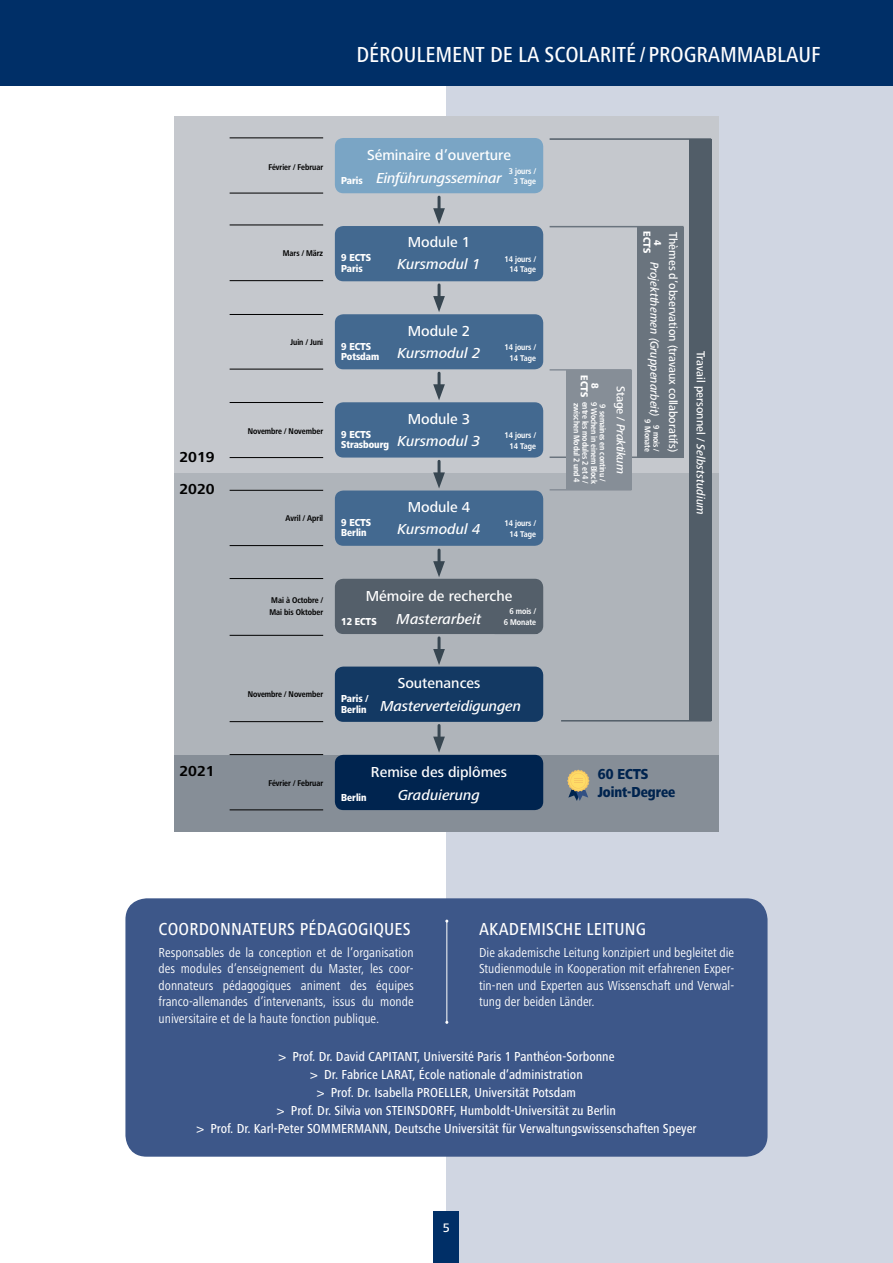
<style>
.page{position:relative;width:893px;height:1263px;background:#fff}
.page>*{position:absolute;margin:0;border:0;box-sizing:border-box;transform-origin:0 0}
.t1{font:500 condensed 22.5px "Frutiger Next LT";letter-spacing:-.005em;color:#fff}
.t2{font:500 condensed 18px "Frutiger Next LT";letter-spacing:.01em;color:#fff}
.t3{font:500 15px "Frutiger Next LT";color:#fff}
.t4{font:italic 500 15px "Frutiger Next LT";color:#fff}
.t5{font:italic 500 15px "Frutiger Next LT";letter-spacing:-.02em;color:#fff}
.t6{font:800 15px/18px "Frutiger Next LT";color:#00244f;scale:.84 1}
.t7{font:700 15px "Frutiger Next LT";color:#000}
.t8{font:condensed 13.5px/16.5px "Frutiger Next LT";color:#fff;text-align:justify}
.t9{font:500 condensed 13.5px/18px "Frutiger Next LT";color:#fff;text-align:center}
.t10{font:500 12.75px "Frutiger Next LT";color:#fff}
.t11{font:500 12px "Frutiger Next LT";color:#fff;scale:.95 1}
.t12{font:italic 500 12px "Frutiger Next LT";color:#fff;scale:.95 1}
.t13{font:italic 500 12px "Frutiger Next LT";color:#fff}
.t14{font:800 10.5px/10.5px "Frutiger Next LT";color:#fff;scale:.84 1}
.t15{font:700 8.7px/10.5px "Frutiger Next LT";letter-spacing:-.015em;color:#fff;text-align:center;scale:.84 1}
.t16{font:700 8.7px/11.7px "Frutiger Next LT";color:#000;scale:.84 1}
.t17{font:700 8.4px "Frutiger Next LT";color:#fff;scale:.85 1}
.s1{font-style:normal}
.s2{font-style:italic}
</style>
<div class="page">
<div style="left:446px;top:0;width:447px;height:1263px;background:#d0d6e2"></div>
<div style="left:0;top:0;width:893px;height:85px;background:#002f67"></div>
<div style="left:434px;top:1212px;width:25px;height:51px;background:#002f67"></div>
<div style="left:125px;top:898px;width:642px;height:259px;background:#3d5789;border-radius:21px"></div>
<hr style="left:446px;top:921px;width:1px;height:101px;background:#fff">
<div style="left:174px;top:116px;width:545px;height:396px;background:#c5c8cd"></div>
<div style="left:174px;top:685px;width:545px;height:147px;background:#868e97"></div>
<div style="left:174px;top:473px;width:545px;height:281px;background:#afb4ba"></div>
<hr style="left:550px;top:369px;width:81px;height:2px;background:#868e97">
<hr style="left:550px;top:226px;width:134px;height:1px;background:#6a747e">
<hr style="left:550px;top:456px;width:134px;height:2px;background:#6a747e">
<div style="left:689px;top:139px;width:22px;height:582px;background:#515d68"></div>
<hr style="left:550px;top:138px;width:161px;height:2px;background:#515d68">
<hr style="left:561px;top:720px;width:150px;height:1px;background:#515d68">
<hr style="left:230px;top:754px;width:93px;height:1px;background:#000">
<hr style="left:230px;top:810px;width:93px;height:1px;background:#000">
<hr style="left:230px;top:578px;width:93px;height:1px;background:#000">
<hr style="left:230px;top:635px;width:93px;height:1px;background:#000">
<hr style="left:230px;top:721px;width:93px;height:1px;background:#000">
<hr style="left:230px;top:545px;width:93px;height:1px;background:#000">
<hr style="left:230px;top:490px;width:93px;height:1px;background:#000">
<hr style="left:230px;top:457px;width:93px;height:1px;background:#000">
<hr style="left:230px;top:402px;width:93px;height:1px;background:#000">
<hr style="left:230px;top:369px;width:93px;height:1px;background:#000">
<hr style="left:230px;top:280px;width:93px;height:1px;background:#000">
<hr style="left:230px;top:314px;width:93px;height:1px;background:#000">
<hr style="left:230px;top:225px;width:93px;height:1px;background:#000">
<hr style="left:230px;top:138px;width:93px;height:1px;background:#000">
<hr style="left:230px;top:193px;width:93px;height:1px;background:#000">
<div style="left:335px;top:314px;width:208px;height:55px;background:#436990;border-radius:9px"></div>
<div style="left:335px;top:402px;width:208px;height:56px;background:#436990;border-radius:9px"></div>
<div style="left:335px;top:490px;width:208px;height:56px;background:#436990;border-radius:9px"></div>
<div style="left:335px;top:579px;width:208px;height:55px;background:#545f6a;border-radius:9px"></div>
<div style="left:335px;top:666px;width:208px;height:56px;background:#133963;border-radius:9px"></div>
<div style="left:335px;top:755px;width:208px;height:55px;background:#00244f;border-radius:9px"></div>
<div style="left:335px;top:226px;width:208px;height:55px;background:#436990;border-radius:9px"></div>
<div style="left:335px;top:138px;width:208px;height:55px;background:#7aa5c5;border-radius:9px"></div>
<hr style="left:438px;top:285px;width:3px;height:17px;background:#374651">
<svg style="left:433px;top:296px;width:12px;height:16px"></svg>
<hr style="left:438px;top:373px;width:3px;height:17px;background:#374651">
<svg style="left:433px;top:384px;width:12px;height:16px"></svg>
<hr style="left:438px;top:461px;width:3px;height:17px;background:#374651">
<svg style="left:433px;top:472px;width:12px;height:16px"></svg>
<hr style="left:438px;top:550px;width:3px;height:17px;background:#374651">
<svg style="left:433px;top:561px;width:12px;height:16px"></svg>
<hr style="left:438px;top:725px;width:3px;height:17px;background:#374651">
<svg style="left:433px;top:737px;width:12px;height:16px"></svg>
<hr style="left:438px;top:197px;width:3px;height:17px;background:#374651">
<svg style="left:433px;top:208px;width:12px;height:16px"></svg>
<hr style="left:438px;top:638px;width:3px;height:17px;background:#374651">
<svg style="left:433px;top:649px;width:12px;height:16px"></svg>
<svg style="left:567px;top:769px;width:22px;height:32px"></svg>
<div style="left:566px;top:370px;width:65px;height:120px;background:#868e97"></div>
<div style="left:637px;top:227px;width:47px;height:230px;background:#6a747e"></div>
<hr style="left:550px;top:489px;width:81px;height:1px;background:#868e97">
<h1 class="t1" style="left:356px;top:42px;width:466px">DÉROULEMENT DE LA SCOLARITÉ / PROGRAMMABLAUF</h1>
<p class="t7" style="left:179px;top:448px;width:37px">2019</p>
<p class="t7" style="left:179px;top:481px;width:37px">2020</p>
<p class="t7" style="left:179px;top:762px;width:37px">2021</p>
<p class="t16" style="left:268px;top:161px;width:67px">Février / Februar</p>
<p class="t3" style="left:367px;top:146px;width:146px">Séminaire d’ouverture</p>
<p class="t5" style="left:376px;top:169px;width:127px">Einführungsseminar</p>
<p class="t15" style="left:509px;top:166px;width:34px">3 jours /<br>3 Tage</p>
<p class="t14" style="left:341px;top:176px;width:27px">Paris</p>
<p class="t16" style="left:283px;top:247px;width:50px">Mars / März</p>
<p class="t14" style="left:341px;top:253px;width:37px">9 ECTS<br>Paris</p>
<p class="t3" style="left:408px;top:234px;width:64px">Module 1</p>
<p class="t4" style="left:397px;top:256px;width:85px">Kursmodul 1</p>
<p class="t15" style="left:504px;top:254px;width:39px">14 jours /<br>14 Tage</p>
<p class="t16" style="left:290px;top:336px;width:40px">Juin / Juni</p>
<p class="t14" style="left:341px;top:341px;width:47px">9 ECTS<br>Potsdam</p>
<p class="t3" style="left:408px;top:322px;width:64px">Module 2</p>
<p class="t4" style="left:397px;top:344px;width:85px">Kursmodul 2</p>
<p class="t15" style="left:504px;top:342px;width:39px">14 jours /<br>14 Tage</p>
<p class="t16" style="left:248px;top:425px;width:91px">Novembre / November</p>
<p class="t14" style="left:341px;top:429px;width:58px">9 ECTS<br>Strasbourg</p>
<p class="t3" style="left:408px;top:410px;width:64px">Module 3</p>
<p class="t4" style="left:397px;top:433px;width:85px">Kursmodul 3</p>
<p class="t16" style="left:286px;top:512px;width:46px">Avril / April</p>
<p class="t14" style="left:341px;top:517px;width:37px">9 ECTS<br>Berlin</p>
<p class="t3" style="left:408px;top:499px;width:64px">Module 4</p>
<p class="t4" style="left:397px;top:521px;width:85px">Kursmodul 4</p>
<p class="t15" style="left:504px;top:430px;width:39px">14 jours /<br>14 Tage</p>
<p class="t15" style="left:504px;top:518px;width:39px">14 jours /<br>14 Tage</p>
<p class="t16" style="left:269px;top:595px;width:66px">Mai à Octobre /<br>Mai bis Oktober</p>
<p class="t3" style="left:366px;top:587px;width:148px">Mémoire de recherche</p>
<p class="t4" style="left:397px;top:610px;width:86px">Masterarbeit</p>
<p class="t15" style="left:504px;top:606px;width:40px;text-align:right">6 mois /<br>6 Monate</p>
<p class="t17" style="left:498px;top:613px;width:42px">POTSDAM</p>
<p class="t14" style="left:341px;top:616px;width:44px">12 ECTS</p>
<p class="t16" style="left:248px;top:688px;width:91px">Novembre / November</p>
<p class="t14" style="left:341px;top:693px;width:34px">Paris /<br>Berlin</p>
<p class="t3" style="left:398px;top:675px;width:84px">Soutenances</p>
<p class="t4" style="left:380px;top:698px;width:142px">Masterverteidigungen</p>
<p class="t16" style="left:268px;top:777px;width:67px">Février / Februar</p>
<p class="t3" style="left:371px;top:763px;width:138px">Remise des diplômes</p>
<p class="t4" style="left:398px;top:786px;width:84px">Graduierung</p>
<p class="t14" style="left:341px;top:792px;width:32px">Berlin</p>
<p class="t14" style="left:600px;top:375px;width:27px;text-align:center;rotate:90deg">8<br>ECTS</p>
<p class="t15" style="left:582px;top:403px;width:96px;rotate:90deg">zwischen Modul 2 und 4</p>
<p class="t15" style="left:591px;top:402px;width:100px;rotate:90deg">entre les modules 2 et 4 /</p>
<p class="t15" style="left:599px;top:402px;width:99px;rotate:90deg">9 Wochen in einem Block</p>
<p class="t15" style="left:608px;top:404px;width:93px;rotate:90deg">9 semaines en continu /</p>
<p class="t13" style="left:628px;top:386px;width:89px;rotate:90deg"><span class="s1">Stage /</span> Praktikum</p>
<p class="t11" style="left:680px;top:232px;width:233px;rotate:90deg">Thèmes d’observation (travaux collaboratifs)</p>
<p class="t14" style="left:663px;top:231px;width:27px;text-align:center;rotate:90deg">4<br>ECTS</p>
<p class="t12" style="left:661px;top:262px;width:165px;rotate:90deg">Projektthemen (Gruppenarbeit)</p>
<p class="t15" style="left:661px;top:419px;width:40px;line-height:8.7px;text-align:right;rotate:90deg">9 mois /<br>9 Monate</p>
<p class="t11" style="left:707px;top:351px;width:174px;rotate:90deg">Travail personnel / <span class="s2">Selbststudium</span></p>
<p class="t6" style="left:598px;top:765px;width:94px">60 ECTS<br>Joint-Degree</p>
<h2 class="t2" style="left:159px;top:919px;width:254px">COORDONNATEURS PÉDAGOGIQUES</h2>
<h2 class="t2" style="left:479px;top:919px;width:169px">AKADEMISCHE LEITUNG</h2>
<p class="t8" style="left:479px;top:944px;width:257px">Die akademische Leitung konzipiert und begleitet die Studienmodule in Kooperation mit erfahrenen Exper&shy;tin-nen und Experten aus Wissenschaft und Verwal&shy;tung der beiden Länder.</p>
<p class="t8" style="left:159px;top:944px;width:257px">Responsables de la conception et de l’organisation des modules d’enseignement du Master, les coor&shy;donnateurs pédagogiques animent des équipes franco-allemandes d’intervenants, issus du monde universitaire et de la haute fonction publique.</p>
<p class="t9" style="left:196px;top:1047px;width:502px">&gt; Prof. Dr. David CAPITANT, Université Paris 1 Panthéon-Sorbonne<br>&gt; Dr. Fabrice LARAT, École nationale d’administration<br>&gt; Prof. Dr. Isabella PROELLER, Universität Potsdam<br>&gt; Prof. Dr. Silvia von STEINSDORFF, Humboldt-Universität zu Berlin<br>&gt; Prof. Dr. Karl-Peter SOMMERMANN, Deutsche Universität für Verwaltungswissenschaften Speyer</p>
<p class="t10" style="left:443px;top:1221px;width:9px">5</p>
</div>
